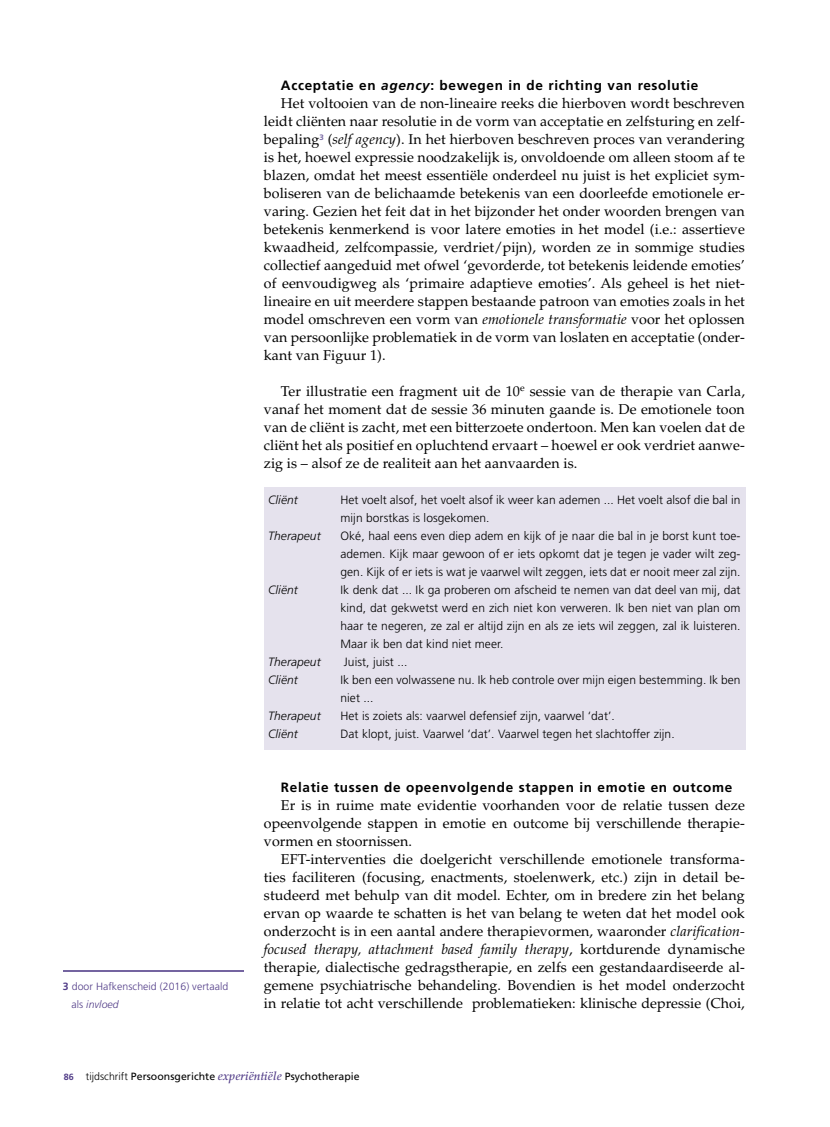
<style>
.page{position:relative;width:830px;height:1127px;background:#fff}
.page>*{position:absolute;margin:0;border:0;box-sizing:border-box;transform-origin:0 0}
.t1{font:14.25px/18px "Palatino LT Std";letter-spacing:.005em;color:#000;text-align:justify}
.t2{font:700 13.5px "Frutiger LT Std";letter-spacing:.05em;color:#000}
.t3{font:300 12px/18px "Frutiger LT Std";letter-spacing:.005em;color:#000}
.t4{font:italic 300 12px "Frutiger LT Std";letter-spacing:.005em;color:#000}
.t5{font:10.5px "Frutiger LT Std";letter-spacing:.005em;color:#000}
.t6{font:300 10.5px/18px "Frutiger LT Std";letter-spacing:.005em;color:#523d88}
.s1{font-weight:700}
.s2{font-style:italic}
.s3{font-weight:700;font-size:9px;color:#523d88}
.s4{font-weight:300}
.s5{font-family:"Palatino LT Std";font-weight:500;font-style:italic;font-size:12px;color:#523d88}
</style>
<div class="page">
<div style="left:264px;top:488px;width:481px;height:262px;background:#e5e2ed"></div>
<hr style="left:63px;top:971px;width:180px;height:1px;background:#7464a0">
<p class="t6" style="left:71px;top:978px;width:158px;text-indent:-9px"><span class="s1">3</span> door Hafkenscheid (2016) vertaald als <span class="s2">invloed</span></p>
<p class="t2" style="left:281px;top:77px;width:419px">Acceptatie en <span class="s2">agency</span>: bewegen in de richting van resolutie</p>
<p class="t1" style="left:264px;top:94px;width:482px;text-indent:17px">Het voltooien van de non-lineaire reeks die hierboven wordt beschreven leidt cliënten naar resolutie in de vorm van acceptatie en zelfsturing en zelf&shy;bepaling<sup>3</sup> (<span class="s2">self agency</span>). In het hierboven beschreven proces van verandering is het, hoewel expressie noodzakelijk is, onvoldoende om alleen stoom af te blazen, omdat het meest essentiële onderdeel nu juist is het expliciet sym&shy;boliseren van de belichaamde betekenis van een doorleefde emotionele er&shy;varing. Gezien het feit dat in het bijzonder het onder woorden brengen van betekenis kenmerkend is voor latere emoties in het model (i.e.: assertieve kwaadheid, zelfcompassie, verdriet/pijn), worden ze in sommige studies collectief aangeduid met ofwel ‘gevorderde, tot betekenis leidende emoties’ of eenvoudigweg als ‘primaire adaptieve emoties’. Als geheel is het niet&shy;lineaire en uit meerdere stappen bestaande patroon van emoties zoals in het model omschreven een vorm van <span class="s2">emotionele transformatie</span> voor het oplossen van persoonlijke problematiek in de vorm van loslaten en acceptatie (onder&shy;kant van Figuur 1).</p>
<p class="t1" style="left:264px;top:382px;width:482px;text-indent:17px">Ter illustratie een fragment uit de 10<sup>e</sup> sessie van de therapie van Carla, vanaf het moment dat de sessie 36 minuten gaande is. De emotionele toon van de cliënt is zacht, met een bitterzoete ondertoon. Men kan voelen dat de cliënt het als positief en opluchtend ervaart – hoewel er ook verdriet aanwe&shy;zig is – alsof ze de realiteit aan het aanvaarden is.</p>
<p class="t4" style="left:268px;top:493px;width:31px">Cliënt</p>
<p class="t3" style="left:340px;top:491px;width:401px">Het voelt alsof, het voelt alsof ik weer kan ademen ... Het voelt alsof die bal in mijn borstkas is losgekomen.</p>
<p class="t4" style="left:268px;top:529px;width:54px">Therapeut</p>
<p class="t3" style="left:340px;top:527px;width:401px;text-align:justify">Oké, haal eens even diep adem en kijk of je naar die bal in je borst kunt toe&shy;ademen. Kijk maar gewoon of er iets opkomt dat je tegen je vader wilt zeg&shy;gen. Kijk of er iets is wat je vaarwel wilt zeggen, iets dat er nooit meer zal zijn.</p>
<p class="t4" style="left:268px;top:583px;width:31px">Cliënt</p>
<p class="t3" style="left:340px;top:581px;width:401px;text-align:justify">Ik denk dat ... Ik ga proberen om afscheid te nemen van dat deel van mij, dat kind, dat gekwetst werd en zich niet kon verweren. Ik ben niet van plan om haar te negeren, ze zal er altijd zijn en als ze iets wil zeggen, zal ik luisteren.<br>Maar ik ben dat kind niet meer.</p>
<p class="t4" style="left:268px;top:655px;width:54px">Therapeut</p>
<p class="t3" style="left:344px;top:653px;width:65px">Juist, juist ...</p>
<p class="t4" style="left:268px;top:673px;width:31px">Cliënt</p>
<p class="t3" style="left:340px;top:671px;width:401px">Ik ben een volwassene nu. Ik heb controle over mijn eigen bestemming. Ik ben niet ...</p>
<p class="t4" style="left:268px;top:709px;width:54px">Therapeut</p>
<p class="t3" style="left:340px;top:707px;width:276px">Het is zoiets als: vaarwel defensief zijn, vaarwel ‘dat’.</p>
<p class="t4" style="left:268px;top:727px;width:31px">Cliënt</p>
<p class="t3" style="left:340px;top:725px;width:335px">Dat klopt, juist. Vaarwel ‘dat’. Vaarwel tegen het slachtoffer zijn.</p>
<p class="t2" style="left:281px;top:779px;width:452px">Relatie tussen de opeenvolgende stappen in emotie en outcome</p>
<p class="t1" style="left:264px;top:796px;width:482px;text-indent:17px">Er is in ruime mate evidentie voorhanden voor de relatie tussen deze opeenvolgende stappen in emotie en outcome bij verschillende therapie&shy;vormen en stoornissen.</p>
<p class="t1" style="left:264px;top:850px;width:482px;text-indent:17px">EFT-interventies die doelgericht verschillende emotionele transforma&shy;ties faciliteren (focusing, enactments, stoelenwerk, etc.) zijn in detail be&shy;studeerd met behulp van dit model. Echter, om in bredere zin het belang ervan op waarde te schatten is het van belang te weten dat het model ook onderzocht is in een aantal andere therapievormen, waaronder <span class="s2">clarification&shy;focused therapy, attachment based family therapy</span>, kortdurende dynamische therapie, dialectische gedragstherapie, en zelfs een gestandaardiseerde al&shy;gemene psychiatrische behandeling. Bovendien is het model onderzocht in relatie tot acht verschillende problematieken: klinische depressie (Choi,</p>
<p class="t5" style="left:64px;top:1070px;width:297px"><span class="s3">86</span> <span class="s4">tijdschrift</span> Persoonsgerichte <span class="s5">experiëntiële</span> Psychotherapie</p>
</div>
